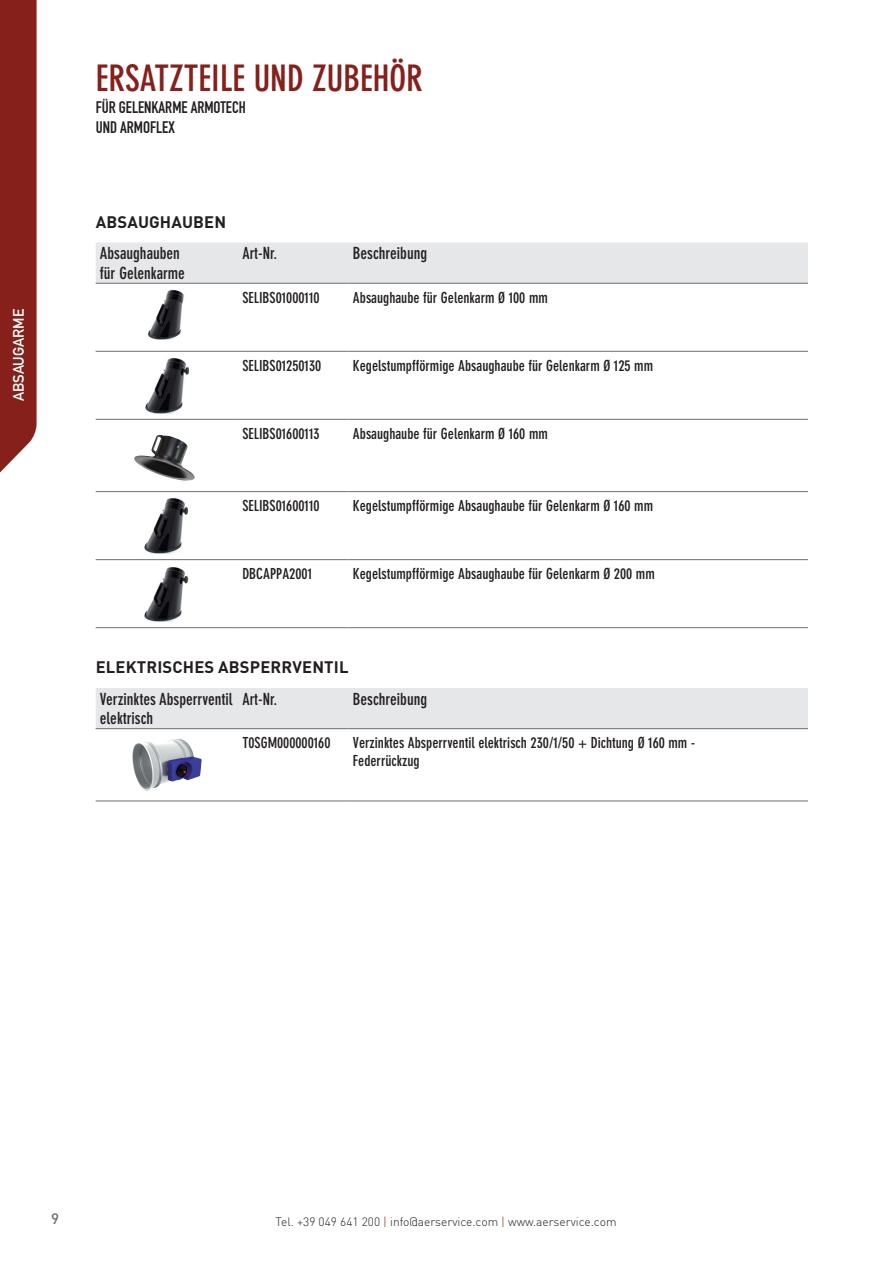
<style>
.page{position:relative;width:893px;height:1263px;background:#fff}
.page>*{position:absolute;margin:0;border:0;box-sizing:border-box;transform-origin:0 0}
.t1{font:700 condensed 36px "DIN Neuzeit Grotesk";color:#85201b}
.t2{font:700 condensed 16.5px/19.8px "DIN Neuzeit Grotesk";color:#231f20}
.Titoletti{font:700 16.5px "DIN Pro";letter-spacing:.01em;color:#231f20}
.t3{font:16.5px "DIN Engschrift Alternate";color:#231f20}
.t4{font:700 condensed 16.5px "DIN Neuzeit Grotesk";color:#231f20;scale:.96 1}
.t5{font:700 condensed 15px "DIN Neuzeit Grotesk";color:#231f20}
.t6{font:15px "DIN Mittelschrift";color:#fff}
.t7{font:500 15px "DIN Pro";color:#6c6d70}
.t8{font:300 12px "DIN";color:#231f20}
.s1{color:#85201b}
</style>
<div class="page">
<div style="left:0;top:0;width:37px;height:473px;background:#85201b"></div>
<div style="left:96px;top:243px;width:712px;height:40px;background:#e6e7e9"></div>
<hr style="left:96px;top:283px;width:142px;height:1px;background:#6c6d70">
<hr style="left:96px;top:351px;width:142px;height:1px;background:#6c6d70">
<hr style="left:96px;top:491px;width:142px;height:1px;background:#6c6d70">
<hr style="left:238px;top:491px;width:111px;height:1px;background:#6c6d70">
<hr style="left:349px;top:491px;width:459px;height:1px;background:#6c6d70">
<hr style="left:96px;top:559px;width:142px;height:1px;background:#6c6d70">
<hr style="left:238px;top:559px;width:111px;height:1px;background:#6c6d70">
<hr style="left:349px;top:559px;width:459px;height:1px;background:#6c6d70">
<hr style="left:96px;top:627px;width:142px;height:1px;background:#6c6d70">
<hr style="left:238px;top:627px;width:111px;height:1px;background:#6c6d70">
<hr style="left:349px;top:627px;width:459px;height:1px;background:#6c6d70">
<hr style="left:238px;top:283px;width:111px;height:1px;background:#6c6d70">
<hr style="left:349px;top:283px;width:459px;height:1px;background:#6c6d70">
<hr style="left:238px;top:351px;width:111px;height:1px;background:#6c6d70">
<hr style="left:349px;top:351px;width:459px;height:1px;background:#6c6d70">
<hr style="left:96px;top:419px;width:142px;height:1px;background:#6c6d70">
<hr style="left:238px;top:419px;width:111px;height:1px;background:#6c6d70">
<hr style="left:349px;top:419px;width:459px;height:1px;background:#6c6d70">
<img style="left:148px;top:290px;width:36px;height:49px">
<img style="left:145px;top:358px;width:44px;height:56px">
<img style="left:134px;top:435px;width:61px;height:46px">
<img style="left:144px;top:498px;width:45px;height:55px">
<img style="left:144px;top:567px;width:45px;height:54px">
<div style="left:96px;top:688px;width:712px;height:40px;background:#e6e7e9"></div>
<hr style="left:96px;top:728px;width:142px;height:1px;background:#6c6d70">
<hr style="left:96px;top:801px;width:142px;height:1px;background:#6c6d70">
<hr style="left:238px;top:728px;width:111px;height:1px;background:#6c6d70">
<hr style="left:349px;top:728px;width:459px;height:1px;background:#6c6d70">
<hr style="left:238px;top:801px;width:111px;height:1px;background:#6c6d70">
<hr style="left:349px;top:801px;width:459px;height:1px;background:#6c6d70">
<img style="left:132px;top:739px;width:70px;height:52px">
<p class="t6" style="left:10px;top:401px;width:94px;rotate:-90deg">ABSAUGARME</p>
<p class="t1" style="left:96px;top:57px;width:329px">ERSATZTEILE UND ZUBEHÖR</p>
<p class="t3" style="left:96px;top:98px;width:152px">FÜR GELENKARME ARMOTECH</p>
<p class="t3" style="left:96px;top:118px;width:81px">UND ARMOFLEX</p>
<p class="Titoletti" style="left:96px;top:211px;width:132px">ABSAUGHAUBEN</p>
<p class="t2" style="left:100px;top:244px;width:82px">Absaughauben</p>
<p class="t2" style="left:100px;top:263px;width:87px">für Gelenkarme</p>
<p class="t4" style="left:242px;top:244px;width:38px">Art-Nr.</p>
<p class="t2" style="left:353px;top:244px;width:76px">Beschreibung</p>
<p class="t5" style="left:242px;top:289px;width:79px">SELIBS01000110</p>
<p class="t5" style="left:353px;top:289px;width:196px">Absaughaube für Gelenkarm Ø 100 mm</p>
<p class="t5" style="left:242px;top:357px;width:80px">SELIBS01250130</p>
<p class="t5" style="left:353px;top:357px;width:302px">Kegelstumpfförmige Absaughaube für Gelenkarm Ø 125 mm</p>
<p class="t5" style="left:242px;top:425px;width:79px">SELIBS01600113</p>
<p class="t5" style="left:353px;top:425px;width:196px">Absaughaube für Gelenkarm Ø 160 mm</p>
<p class="t5" style="left:242px;top:497px;width:79px">SELIBS01600110</p>
<p class="t5" style="left:353px;top:497px;width:302px">Kegelstumpfförmige Absaughaube für Gelenkarm Ø 160 mm</p>
<p class="t5" style="left:242px;top:565px;width:71px">DBCAPPA2001</p>
<p class="t5" style="left:353px;top:565px;width:303px">Kegelstumpfförmige Absaughaube für Gelenkarm Ø 200 mm</p>
<p class="Titoletti" style="left:96px;top:656px;width:254px">ELEKTRISCHES ABSPERRVENTIL</p>
<p class="t2" style="left:100px;top:689px;width:134px">Verzinktes Absperrventil elektrisch</p>
<p class="t4" style="left:242px;top:689px;width:38px">Art-Nr.</p>
<p class="t2" style="left:353px;top:689px;width:76px">Beschreibung</p>
<p class="t5" style="left:242px;top:734px;width:90px">T0SGM000000160</p>
<p class="t5" style="left:353px;top:734px;width:344px">Verzinktes Absperrventil elektrisch 230/1/50 + Dichtung Ø 160 mm -</p>
<p class="t5" style="left:353px;top:752px;width:68px">Federrückzug</p>
<p class="t7" style="left:51px;top:1209px;width:9px">9</p>
<p class="t7" style="left:47px;top:1210px;width:17px">10</p>
<p class="t8" style="left:276px;top:1214px;width:342px">Tel. +39 049 641 200 <span class="s1">|</span> info@aerservice.com <span class="s1">|</span> www.aerservice.com</p>
</div>
